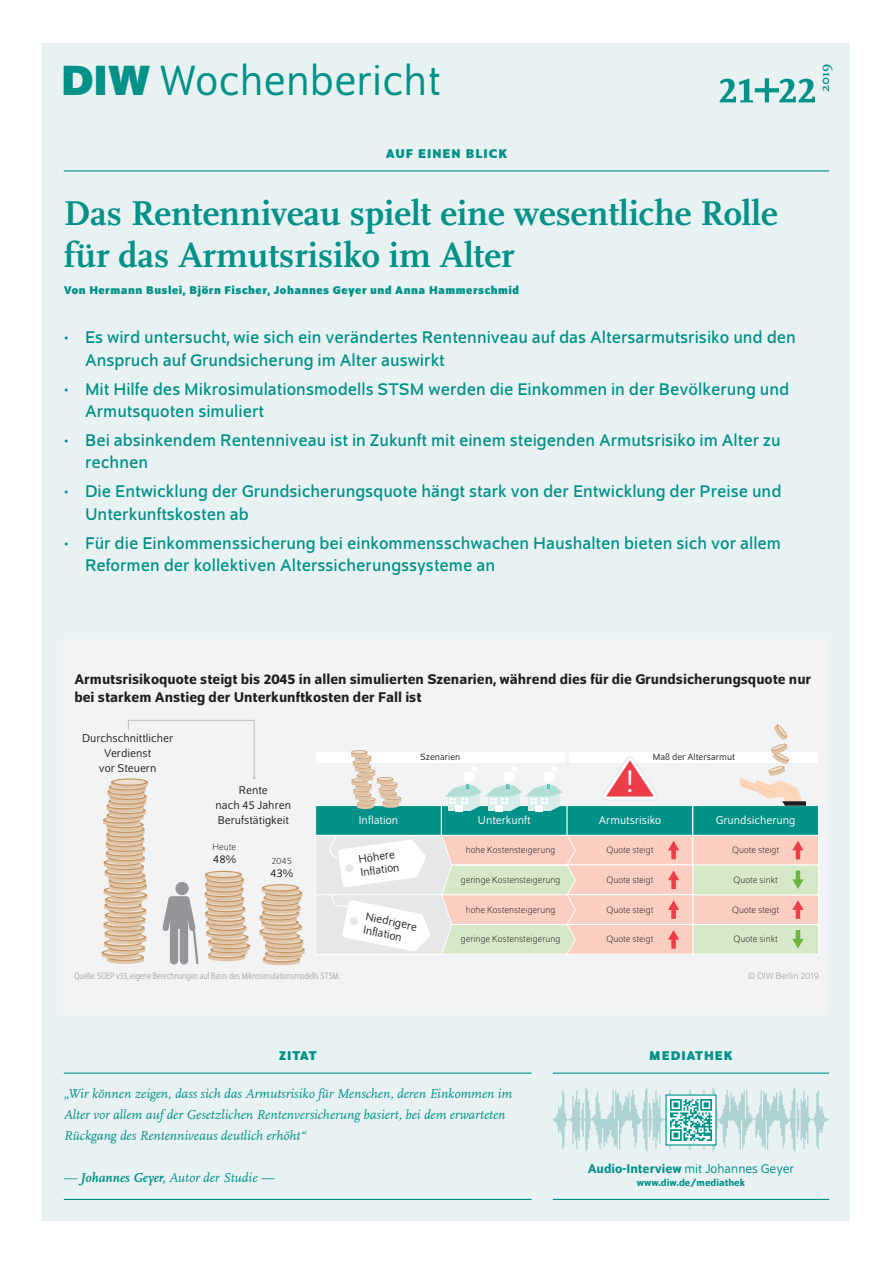
<style>
.page{position:relative;width:893px;height:1263px;background:#fff}
.page>*{position:absolute;margin:0;border:0;box-sizing:border-box;transform-origin:0 0}
.t1{font:700 51px "Scala Pro";color:#009188}
.t2{font:45px "Schumpeter Blond";color:#009188}
.t3{font:700 36px/42px "Scala Pro";color:#009188}
.t4{font:33.3px "Schumpeter Blond";color:#fff}
.t5{font:18px/22.5px "Schumpeter";color:#009188}
.t6{font:500 15px/18px "Schumpeter";color:#231f20}
.t7{font:italic 13.5px/21px "Scala Pro";color:#009188}
.t8{font:13.5px "Schumpeter Blond";color:#009188}
.t9{font:700 13.5px "Schumpeter";letter-spacing:.075em;color:#009188}
.t10{font:700 13.5px "Scala Pro";color:#009188}
.t11{font:12px/15.3px "Schumpeter Blond";color:#231f20}
.t12{font:700 12px "Schumpeter";letter-spacing:.04em;color:#009188}
.t13{font:12px "Schumpeter Blond";color:#fff}
.t14{font:500 10.5px "Schumpeter";color:#009188}
.t15{font:300 9.75px "Schumpeter";color:#231f20}
.t16{font:300 semi-condensed 9.75px "Schumpeter";color:#939598}
.t17{font:9.75px "Schumpeter Blond";color:#231f20}
.t18{font:300 9.75px "Schumpeter";color:#939598}
.s1{font-family:"Schumpeter";font-weight:700}
.s2{font-weight:700}
.s3{font-family:"Schumpeter";font-weight:500}
</style>
<div class="page">
<div style="left:43px;top:43px;width:807px;height:1177px;background:#e9f2f2"></div>
<div style="left:64px;top:639px;width:765px;height:376px;background:#f2f3f4"></div>
<div style="left:570px;top:751px;width:248px;height:11px;background:#fff"></div>
<div style="left:567px;top:835px;width:126px;height:30px;background:#fbcec2"></div>
<div style="left:567px;top:835px;width:126px;height:30px;border:1px solid #fff"></div>
<div style="left:693px;top:835px;width:126px;height:30px;background:#fbcec2"></div>
<div style="left:693px;top:835px;width:126px;height:30px;border:1px solid #fff"></div>
<div style="left:693px;top:895px;width:126px;height:30px;background:#fbcec2"></div>
<div style="left:693px;top:895px;width:126px;height:30px;border:1px solid #fff"></div>
<div style="left:693px;top:865px;width:126px;height:30px;background:#d6e8c8"></div>
<div style="left:693px;top:865px;width:126px;height:30px;border:1px solid #fff"></div>
<div style="left:693px;top:925px;width:126px;height:29px;background:#d6e8c8"></div>
<div style="left:693px;top:924px;width:126px;height:30px;border:1px solid #fff"></div>
<div style="left:567px;top:865px;width:126px;height:30px;background:#fbcec2"></div>
<div style="left:567px;top:865px;width:126px;height:30px;border:1px solid #fff"></div>
<div style="left:567px;top:895px;width:126px;height:29px;background:#fbcec2"></div>
<div style="left:567px;top:894px;width:126px;height:31px;border:1px solid #fff"></div>
<div style="left:567px;top:924px;width:126px;height:30px;background:#fbcec2"></div>
<div style="left:567px;top:924px;width:126px;height:30px;border:1px solid #fff"></div>
<div style="left:316px;top:805px;width:125px;height:30px;background:#009188"></div>
<div style="left:315px;top:805px;width:126px;height:30px;border:1px solid #fff"></div>
<div style="left:441px;top:805px;width:126px;height:30px;background:#009188"></div>
<div style="left:567px;top:805px;width:126px;height:30px;background:#009188"></div>
<div style="left:567px;top:805px;width:126px;height:30px;border:1px solid #fff"></div>
<div style="left:693px;top:805px;width:126px;height:30px;background:#009188"></div>
<div style="left:693px;top:805px;width:126px;height:30px;border:1px solid #fff"></div>
<div style="left:671px;top:849px;width:5px;height:10px;background:#ee3d49"></div>
<svg style="left:668px;top:841px;width:11px;height:9px"></svg>
<hr style="left:796px;top:849px;width:4px;height:10px;background:#ee3d49">
<svg style="left:792px;top:841px;width:12px;height:9px"></svg>
<div style="left:671px;top:878px;width:5px;height:11px;background:#ee3d49"></div>
<svg style="left:668px;top:870px;width:11px;height:10px"></svg>
<hr style="left:796px;top:930px;width:4px;height:10px;background:#6cb640">
<svg style="left:792px;top:939px;width:12px;height:9px"></svg>
<hr style="left:796px;top:870px;width:4px;height:11px;background:#6cb640">
<svg style="left:792px;top:879px;width:12px;height:10px"></svg>
<div style="left:671px;top:908px;width:5px;height:11px;background:#ee3d49"></div>
<svg style="left:668px;top:900px;width:11px;height:10px"></svg>
<hr style="left:796px;top:908px;width:4px;height:11px;background:#ee3d49">
<svg style="left:792px;top:900px;width:12px;height:10px"></svg>
<div style="left:671px;top:938px;width:5px;height:10px;background:#ee3d49"></div>
<svg style="left:668px;top:930px;width:11px;height:10px"></svg>
<svg style="left:445px;top:766px;width:117px;height:45px"></svg>
<svg style="left:602px;top:757px;width:56px;height:43px"></svg>
<svg style="left:739px;top:724px;width:67px;height:82px"></svg>
<div style="left:316px;top:751px;width:249px;height:11px;background:#fff"></div>
<svg style="left:351px;top:751px;width:50px;height:58px"></svg>
<svg style="left:315px;top:834px;width:261px;height:121px"></svg>
<svg style="left:102px;top:720px;width:203px;height:245px"></svg>
<hr style="left:553px;top:1072px;width:276px;height:2px;background:#009188">
<hr style="left:553px;top:1199px;width:276px;height:1px;background:#009188">
<svg style="left:553px;top:1088px;width:276px;height:63px"></svg>
<div style="left:666px;top:1095px;width:50px;height:50px;background:#fff"></div>
<img style="left:670px;top:1099px;width:42px;height:42px">
<hr style="left:64px;top:1072px;width:467px;height:2px;background:#009188">
<hr style="left:64px;top:1199px;width:467px;height:1px;background:#009188">
<hr style="left:64px;top:170px;width:765px;height:1px;background:#009188">
<h2 class="t2" style="left:61px;top:59px;width:381px"><span class="s1">DIW</span> Wochenbericht</h2>
<p class="t9" style="left:386px;top:146px;width:123px">AUF EINEN BLICK</p>
<p class="t10" style="left:815px;top:92px;width:30px;rotate:-90deg">2019</p>
<h1 class="t1" style="left:719px;top:48px;width:99px">21+22</h1>
<h3 class="t3" style="left:64px;top:190px;width:715px">Das Rentenniveau spielt eine wesentliche Rolle für das Armutsrisiko im Alter</h3>
<p class="t12" style="left:64px;top:283px;width:457px">Von Hermann Buslei, Björn Fischer, Johannes Geyer und Anna Hammerschmid</p>
<p class="t5" style="left:85px;top:327px;width:712px;text-indent:-21px">• Es wird untersucht, wie sich ein verändertes Rentenniveau auf das Altersarmutsrisiko und den<br>Anspruch auf Grundsicherung im Alter auswirkt</p>
<p class="t5" style="left:85px;top:378px;width:706px;text-indent:-21px">• Mit Hilfe des Mikrosimulationsmodells STSM werden die Einkommen in der Bevölkerung und<br>Armutsquoten simuliert</p>
<p class="t5" style="left:85px;top:429px;width:697px;text-indent:-21px">• Bei absinkendem Rentenniveau ist in Zukunft mit einem steigenden Armutsrisiko im Alter zu rechnen</p>
<p class="t5" style="left:85px;top:481px;width:698px;text-indent:-21px">• Die Entwicklung der Grundsicherungsquote hängt stark von der Entwicklung der Preise und<br>Unterkunftskosten ab</p>
<p class="t5" style="left:85px;top:532px;width:697px;text-indent:-21px">• Für die Einkommenssicherung bei einkommensschwachen Haushalten bieten sich vor allem<br>Reformen der kollektiven Alterssicherungssysteme an</p>
<p class="t6" style="left:74px;top:670px;width:738px">Armutsrisikoquote steigt bis 2045 in allen simulierten Szenarien, während dies für die Grundsicherungsquote nur bei starkem Anstieg der Unterkunftkosten der Fall ist</p>
<p class="t11" style="left:82px;top:731px;width:93px;text-align:center">Durchschnittlicher<br>Verdienst<br>vor Steuern</p>
<p class="t11" style="left:216px;top:782px;width:77px;text-align:center">Rente<br>nach 45 Jahren<br>Berufstätigkeit</p>
<p class="t11" style="left:213px;top:852px;width:25px">48%</p>
<p class="t15" style="left:213px;top:842px;width:25px">Heute</p>
<p class="t15" style="left:272px;top:856px;width:22px">2045</p>
<p class="t11" style="left:270px;top:866px;width:25px">43%</p>
<p class="t17" style="left:420px;top:752px;width:42px">Szenarien</p>
<h3 class="t4" style="left:626px;top:765px;width:10px">!</h3>
<p class="t17" style="left:653px;top:752px;width:84px">Maß der Altersarmut</p>
<p class="t13" style="left:359px;top:814px;width:41px">Inflation</p>
<p class="t13" style="left:478px;top:814px;width:54px">Unterkunft</p>
<p class="t13" style="left:599px;top:814px;width:64px">Armutsrisiko</p>
<p class="t13" style="left:716px;top:814px;width:81px">Grundsicherung</p>
<p class="t11" style="left:358px;top:853px;width:41px;line-height:13.5px;rotate:-8deg">Höhere<br>Inflation</p>
<p class="t15" style="left:466px;top:845px;width:91px">hohe Kostensteigerung</p>
<p class="t15" style="left:606px;top:845px;width:49px">Quote steigt</p>
<p class="t15" style="left:606px;top:875px;width:49px">Quote steigt</p>
<p class="t15" style="left:606px;top:905px;width:49px">Quote steigt</p>
<p class="t15" style="left:606px;top:934px;width:49px">Quote steigt</p>
<p class="t15" style="left:732px;top:845px;width:49px">Quote steigt</p>
<p class="t15" style="left:734px;top:875px;width:46px">Quote sinkt</p>
<p class="t15" style="left:461px;top:875px;width:101px">geringe Kostensteigerung</p>
<p class="t15" style="left:466px;top:905px;width:91px">hohe Kostensteigerung</p>
<p class="t15" style="left:732px;top:905px;width:49px">Quote steigt</p>
<p class="t11" style="left:367px;top:910px;width:54px;line-height:13.5px;rotate:12deg">Niedrigere<br>Inflation</p>
<p class="t15" style="left:734px;top:934px;width:46px">Quote sinkt</p>
<p class="t15" style="left:461px;top:934px;width:101px">geringe Kostensteigerung</p>
<p class="t16" style="left:75px;top:971px;width:267px">Quelle: SOEP v33, eigene Berechnungen auf Basis des Mikrosimulationsmodells STSM.</p>
<p class="t18" style="left:747px;top:971px;width:73px">© DIW Berlin 2019</p>
<p class="t9" style="left:279px;top:1048px;width:39px">ZITAT</p>
<p class="t7" style="left:64px;top:1083px;width:450px">„Wir können zeigen, dass sich das Armutsrisiko für Menschen, deren Einkommen im<br>Alter vor allem auf der Gesetzlichen Rentenversicherung basiert, bei dem erwarteten<br>Rückgang des Rentenniveaus deutlich erhöht“</p>
<p class="t7" style="left:64px;top:1167px;width:212px">— <span class="s2">Johannes Geyer,</span> Autor der Studie —</p>
<p class="t9" style="left:649px;top:1048px;width:85px">MEDIATHEK</p>
<p class="t8" style="left:588px;top:1162px;width:208px"><span class="s3">Audio-Interview</span> mit Johannes Geyer</p>
<p class="t14" style="left:637px;top:1177px;width:110px">www.diw.de/mediathek</p>
</div>
